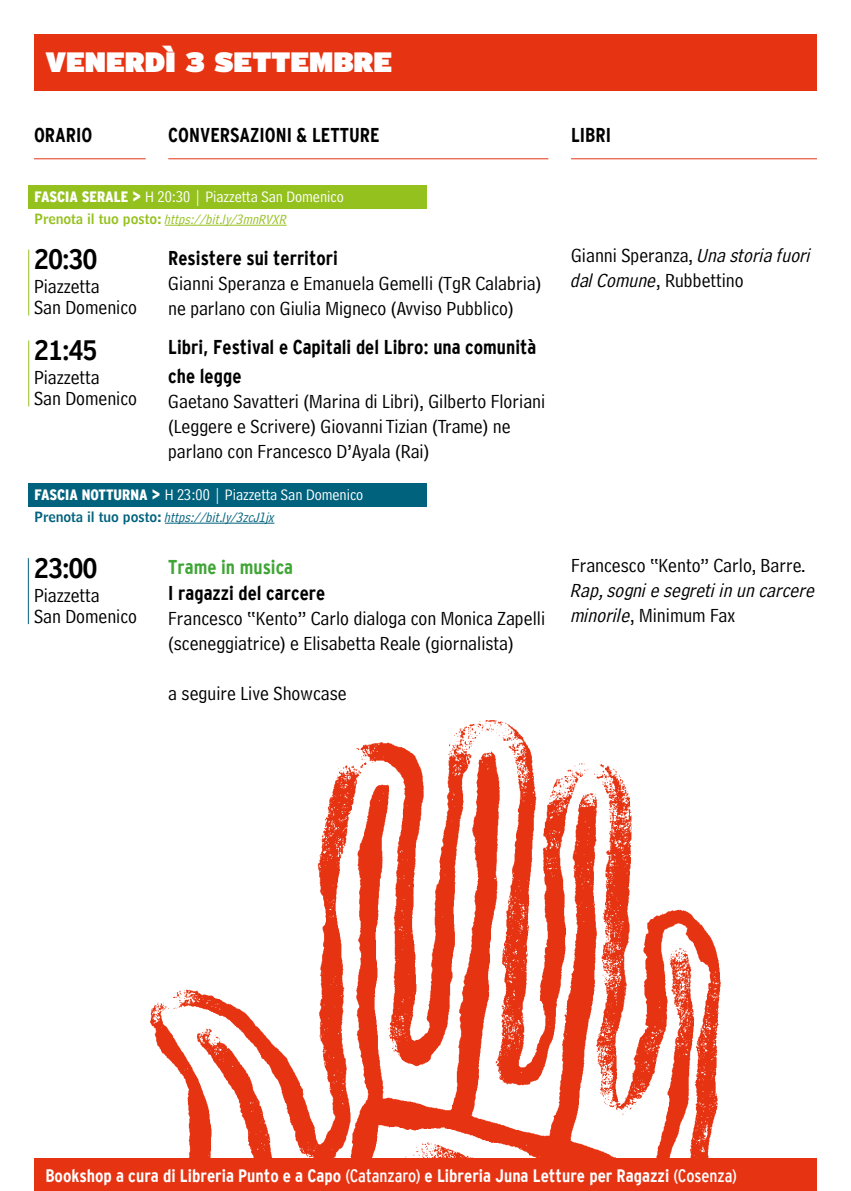
<style>
.page{position:relative;width:851px;height:1191px;background:#fff}
.page>*{position:absolute;margin:0;border:0;box-sizing:border-box;transform-origin:0 0}
.t1{font:900 28px "Interstate";color:#fff}
.t2{font:700 28px "Interstate Cond Mono";letter-spacing:-.04em;color:#000}
.t3{font:20px/25px "Bell Centennial Std Address";color:#000}
.t4{font:700 20px/28.8px "Interstate Cond Mono";color:#000}
.t5{font:italic 20px/25px "Bell Centennial Std Address";color:#000}
.t6{font:700 20px "Interstate Cond Mono";color:#3fa535}
.t7{font:700 18px "Interstate Cond Mono";color:#fff}
.t8{font:16px "Bell Centennial Std Address";color:#fff}
.t9{font:italic 14px "Bell Centennial Std Address";color:#95c11f}
.t10{font:italic 14px "Bell Centennial Std Address";color:#00627d}
.s1{font-family:"Interstate Cond Mono";font-weight:900;font-size:15px}
.s2{font-family:"Interstate Cond Mono";font-weight:900}
.s3{font-family:"Bell Centennial Std Name Num";font-style:normal}
.s4{font-style:italic}
.s5{font-style:normal}
.s6{font-weight:400}
</style>
<div class="page">
<img style="left:87px;top:720px;width:720px;height:439px">
<div style="left:34px;top:34px;width:782px;height:57px;background:#e63312"></div>
<hr style="left:34px;top:158px;width:112px;height:1px;background:#e63312">
<hr style="left:168px;top:158px;width:380px;height:1px;background:#e63312">
<div style="left:28px;top:185px;width:398px;height:24px;background:#95c11f"></div>
<hr style="left:165px;top:225px;width:121px;height:1px;background:#95c11f">
<div style="left:28px;top:483px;width:398px;height:23px;background:#00627d"></div>
<hr style="left:165px;top:523px;width:109px;height:1px;background:#00627d">
<hr style="left:571px;top:158px;width:245px;height:1px;background:#e63312">
<hr style="left:28px;top:249px;width:1px;height:66px;background:#95c123">
<hr style="left:28px;top:340px;width:1px;height:66px;background:#95c123">
<hr style="left:28px;top:558px;width:1px;height:66px;background:#00627d">
<div style="left:34px;top:1159px;width:782px;height:32px;background:#e63312"></div>
<h1 class="t1" style="left:45px;top:45px;width:348px">VENERDÌ 3 SETTEMBRE</h1>
<p class="t4" style="left:34px;top:120px;width:60px">ORARIO</p>
<p class="t4" style="left:168px;top:120px;width:213px">CONVERSAZIONI &amp; LETTURE</p>
<p class="t8" style="left:35px;top:188px;width:311px"><span class="s1">FASCIA SERALE</span> <span class="s2">&gt;</span> H 20:30 | Piazzetta San Domenico</p>
<p class="t9" style="left:35px;top:211px;width:253px"><span class="s3">Prenota il tuo posto:</span> https://bit.ly/3mnRVXR</p>
<h1 class="t2" style="left:34px;top:244px;width:65px">20:30</h1>
<p class="t3" style="left:34px;top:276px;width:105px;line-height:21.2px">Piazzetta<br>San Domenico</p>
<h1 class="t2" style="left:34px;top:334px;width:65px">21:45</h1>
<p class="t3" style="left:34px;top:367px;width:105px;line-height:21.2px">Piazzetta<br>San Domenico</p>
<p class="t4" style="left:168px;top:243px;width:171px">Resistere sui territori</p>
<p class="t3" style="left:168px;top:271px;width:374px">Gianni Speranza e Emanuela Gemelli (TgR Calabria) ne parlano con Giulia Migneco (Avviso Pubblico)</p>
<p class="t4" style="left:168px;top:333px;width:369px">Libri, Festival e Capitali del Libro: una comunità che legge</p>
<p class="t3" style="left:168px;top:389px;width:378px">Gaetano Savatteri (Marina di Libri), Gilberto Floriani (Leggere e Scrivere) Giovanni Tizian (Trame) ne parlano con Francesco D’Ayala (Rai)</p>
<p class="t8" style="left:35px;top:486px;width:330px"><span class="s1">FASCIA NOTTURNA</span> <span class="s2">&gt;</span> H 23:00 | Piazzetta San Domenico</p>
<p class="t10" style="left:35px;top:509px;width:241px"><span class="s3">Prenota il tuo posto:</span> https://bit.ly/3zcJ1jx</p>
<h1 class="t2" style="left:34px;top:552px;width:65px">23:00</h1>
<p class="t3" style="left:34px;top:584px;width:105px;line-height:21.2px">Piazzetta<br>San Domenico</p>
<p class="t6" style="left:168px;top:555px;width:126px">Trame in musica</p>
<p class="t4" style="left:168px;top:578px;width:158px">I ragazzi del carcere</p>
<p class="t3" style="left:168px;top:605px;width:378px">Francesco “Kento” Carlo dialoga con Monica Zapelli (sceneggiatrice) e Elisabetta Reale (giornalista)</p>
<p class="t3" style="left:168px;top:680px;width:180px">a seguire Live Showcase</p>
<p class="t4" style="left:571px;top:120px;width:41px">LIBRI</p>
<p class="t3" style="left:571px;top:243px;width:241px">Gianni Speranza, <span class="s4">Una storia fuori dal Comune</span>, Rubbettino</p>
<p class="t3" style="left:571px;top:552px;width:236px">Francesco “Kento” Carlo, Barre.</p>
<p class="t5" style="left:571px;top:577px;width:245px">Rap, sogni e segreti in un carcere minorile<span class="s5">, Minimum Fax</span></p>
<p class="t7" style="left:45px;top:1165px;width:693px">Bookshop a cura di Libreria Punto e a Capo <span class="s6">(Catanzaro)</span> e Libreria Juna Letture per Ragazzi <span class="s6">(Cosenza)</span></p>
</div>
